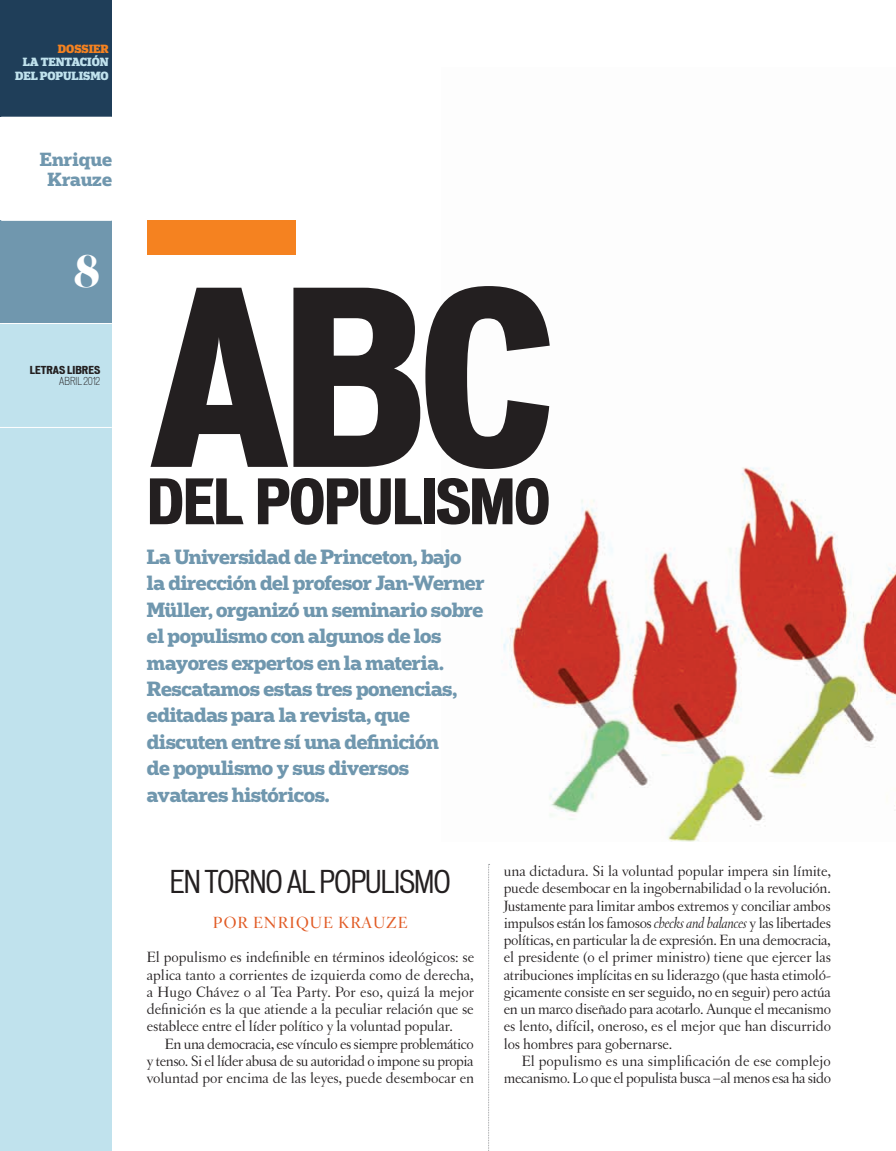
<style>
.page{position:relative;width:896px;height:1151px;background:#fff}
.page>*{position:absolute;margin:0;border:0;box-sizing:border-box;transform-origin:0 0}
.t1{font:700 expanded 232.65px "Vonnes";color:#231f20}
.t2{font:700 expanded 59.55px "Vonnes";letter-spacing:-.03em;color:#231f20}
.t3{font:condensed 30px "Vonnes";letter-spacing:-.03em;color:#231f20}
.t4{font:700 19.5px/26.4px "Popular";letter-spacing:-.02em;color:#7097ae}
.t5{font:700 18px/19.5px "Popular";color:#7097ae;text-align:center}
.t6{font:15.75px/17.2px "Letras Oldstyle";letter-spacing:-.01em;color:#231f20;text-align:justify}
.t7{font:15.75px/17.2px "Letras Oldstyle";letter-spacing:-.03em;color:#231f20;text-align:right}
.t8{font:600 15.75px "Hoefler Titling";letter-spacing:.06em;color:#e15b25}
.t9{font:900 11.25px/13.5px "Popular";color:#c0e2ed;text-align:right;scale:.95 1}
.t10{font:900 11.25px "Popular";color:#f58220;scale:.95 1}
.t11{font:700 expanded 10.5px "Vonnes";color:#231f20}
.t12{font:300 condensed 10.5px "Vonnes";color:#231f20}
.s1{font-style:italic}
</style>
<div class="page">
<div style="left:0;top:0;width:112px;height:117px;background:#1f3e59"></div>
<div style="left:0;top:220px;width:112px;height:104px;background:#7097ae"></div>
<div style="left:0;top:324px;width:112px;height:827px;background:#c0e2ed"></div>
<hr style="left:1px;top:220px;width:111px;height:1px;background:#fff">
<hr style="left:0;top:323px;width:112px;height:1px;background:#fff">
<hr style="left:0;top:427px;width:112px;height:1px;background:#fff">
<div style="left:147px;top:220px;width:148px;height:35px;background:#f58220"></div>
<img style="left:501px;top:467px;width:394px;height:374px">
<svg style="left:488px;top:864px;width:1px;height:287px"></svg>
<p class="t10" style="left:58px;top:41px;width:55px">DOSSIER</p>
<p class="t9" style="left:15px;top:55px;width:100px">LA TENTACIÓN<br>DEL POPULISMO</p>
<p class="t5" style="left:40px;top:149px;width:74px">Enrique<br>Krauze</p>
<p class="t11" style="left:30px;top:364px;width:72px">LETRAS LIBRES</p>
<p class="t12" style="left:59px;top:375px;width:43px">abril 2012</p>
<h1 class="t1" style="left:150px;top:237px;width:407px">ABC</h1>
<h2 class="t2" style="left:147px;top:465px;width:405px">DEL POPULISMO</h2>
<p class="t4" style="left:147px;top:543px;width:339px">La Universidad de Princeton, bajo<br>la dirección del profesor Jan-Werner<br>Müller, organizó un seminario sobre el populismo con algunos de los mayores expertos en la materia.<br>Rescatamos estas tres ponencias, editadas para la revista, que discuten entre sí una definición<br>de populismo y sus diversos avatares históricos.</p>
<h3 class="t3" style="left:170px;top:863px;width:282px">EN TORNO AL POPULISMO</h3>
<p class="t8" style="left:213px;top:910px;width:196px">POR ENRIQUE KRAUZE</p>
<p class="t6" style="left:147px;top:948px;width:329px">El populismo es indefinible en términos ideológicos: se aplica tanto a corrientes de izquierda como de derecha, a Hugo Chávez o al Tea Party. Por eso, quizá la mejor definición es la que atiende a la peculiar relación que se establece entre el líder político y la voluntad popular.</p>
<p class="t6" style="left:147px;top:1035px;width:329px;text-indent:18px">En una democracia, ese vínculo es siempre problemático y tenso. Si el líder abusa de su autoridad o impone su propia voluntad por encima de las leyes, puede desembocar en</p>
<p class="t6" style="left:503px;top:862px;width:329px">una dictadura. Si la voluntad popular impera sin límite, puede desembocar en la ingobernabilidad o la revolución.<br>Justamente para limitar ambos extremos y conciliar ambos impulsos están los famosos <span class="s1">checks and balances</span> y las libertades políticas, en particular la de expresión. En una democracia, el presidente (o el primer ministro) tiene que ejercer las atribuciones implícitas en su liderazgo (que hasta etimoló&shy;gicamente consiste en ser seguido, no en seguir) pero actúa en un marco diseñado para acotarlo. Aunque el mecanismo es lento, difícil, oneroso, es el mejor que han discurrido los hombres para gobernarse.</p>
<p class="t7" style="left:503px;top:1052px;width:329px">El populismo es una simplificación de ese complejo mecanismo. Lo que el populista busca –al menos esa ha sido</p>
</div>
